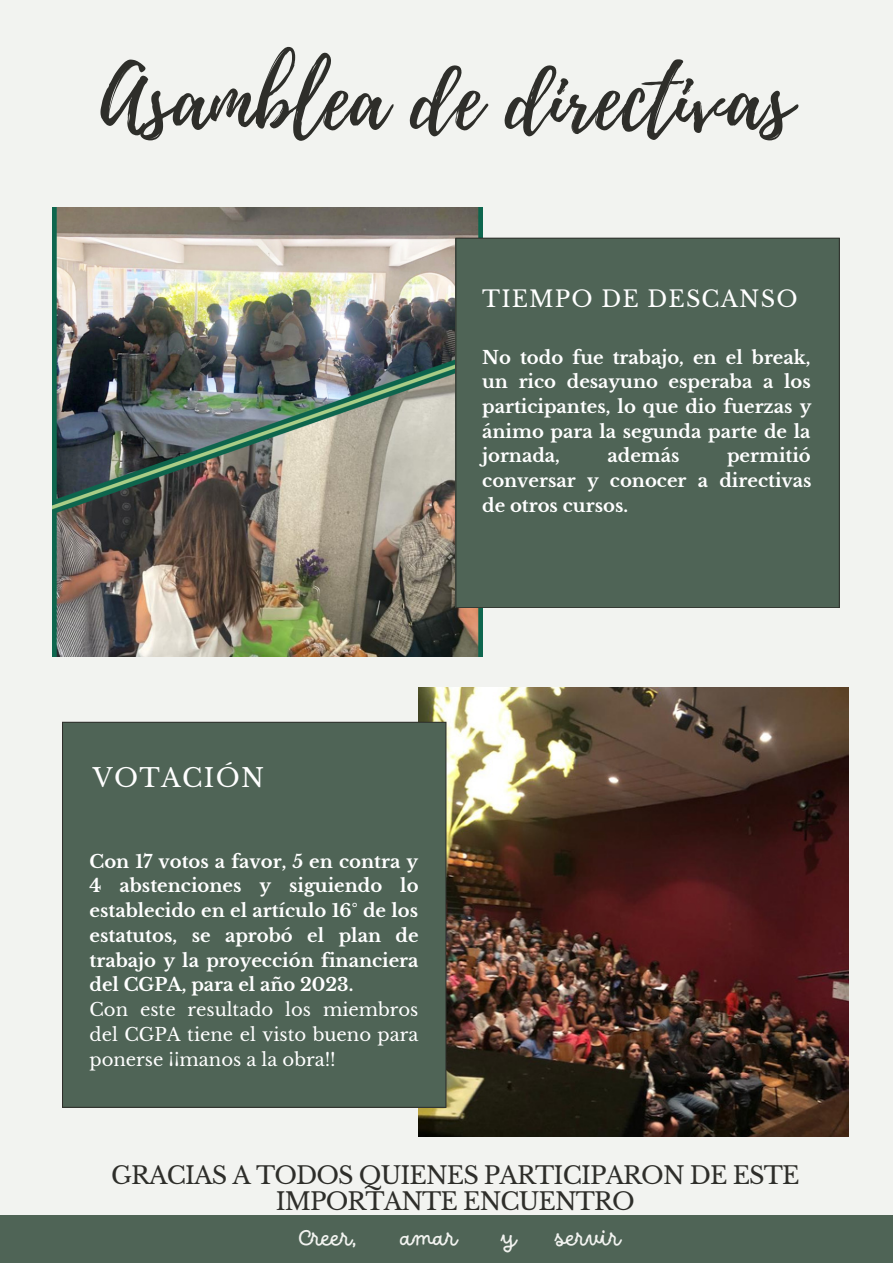
<style>
.page{position:relative;width:893px;height:1264px;background:#fff}
.page>*{position:absolute;margin:0;border:0;box-sizing:border-box;transform-origin:0 0}
.t1{font:85.5px "Playlist Script";color:#2e2e2a}
.t2{font:25.5px "Libre Baskerville";letter-spacing:.05em;color:#fff}
.t3{font:24px/25.8px "Libre Baskerville";letter-spacing:-.035em;color:#2e2e2a;text-align:center}
.t4{font:24px "DO Script Regular";letter-spacing:-.035em;color:#f2f3f0}
.t5{font:22.5px "Libre Baskerville";letter-spacing:.05em;color:#fff}
.t6{font:700 18px/24.8px "Libre Baskerville";color:#fff;text-align:justify}
.t7{font:18px/24.8px "Libre Baskerville";color:#fff;text-align:justify}
</style>
<div class="page">
<div style="left:0;top:0;width:892px;height:1262px;background:#f2f3f0"></div>
<img style="left:53px;top:208px;width:429px;height:448px">
<img style="left:418px;top:687px;width:430px;height:449px">
<div style="left:455px;top:238px;width:384px;height:370px;background:#4f6456"></div>
<div style="left:62px;top:721px;width:384px;height:386px;background:#4f6456"></div>
<div style="left:0;top:1215px;width:892px;height:47px;background:#4f6456"></div>
<h1 class="t1" style="left:100px;top:38px;width:693px">Asamblea de directivas</h1>
<p class="t5" style="left:482px;top:285px;width:317px">TIEMPO DE DESCANSO</p>
<p class="t6" style="left:482px;top:345px;width:330px">No todo fue trabajo, en el break, un rico desayuno esperaba a los participantes, lo que dio fuerzas y ánimo para la segunda parte de la jornada,</p>
<p class="t6" style="left:482px;top:444px;width:331px;text-indent:245px">permitió conversar y conocer a directivas de otros cursos.</p>
<p class="t6" style="left:607px;top:444px;width:73px">además</p>
<h2 class="t2" style="left:93px;top:762px;width:173px">VOTACIÓN</h2>
<p class="t6" style="left:89px;top:848px;width:330px">Con 17 votos a favor, 5 en contra y 4 abstenciones y siguiendo lo establecido en el artículo 16° de los estatutos, se aprobó el plan de trabajo y la proyección financiera del CGPA, para el año 2023.</p>
<p class="t7" style="left:89px;top:997px;width:330px">Con este resultado los miembros del CGPA tiene el visto bueno para ponerse ¡¡manos a la obra!!</p>
<h3 class="t3" style="left:111px;top:1162px;width:690px">GRACIAS A TODOS QUIENES PARTICIPARON DE ESTE<br>IMPORTANTE ENCUENTRO</h3>
<h3 class="t4" style="left:298px;top:1223px;width:61px">Creer,</h3>
<h3 class="t4" style="left:401px;top:1223px;width:58px">amar</h3>
<h3 class="t4" style="left:501px;top:1223px;width:17px">y</h3>
<h3 class="t4" style="left:555px;top:1223px;width:67px">servir</h3>
</div>
